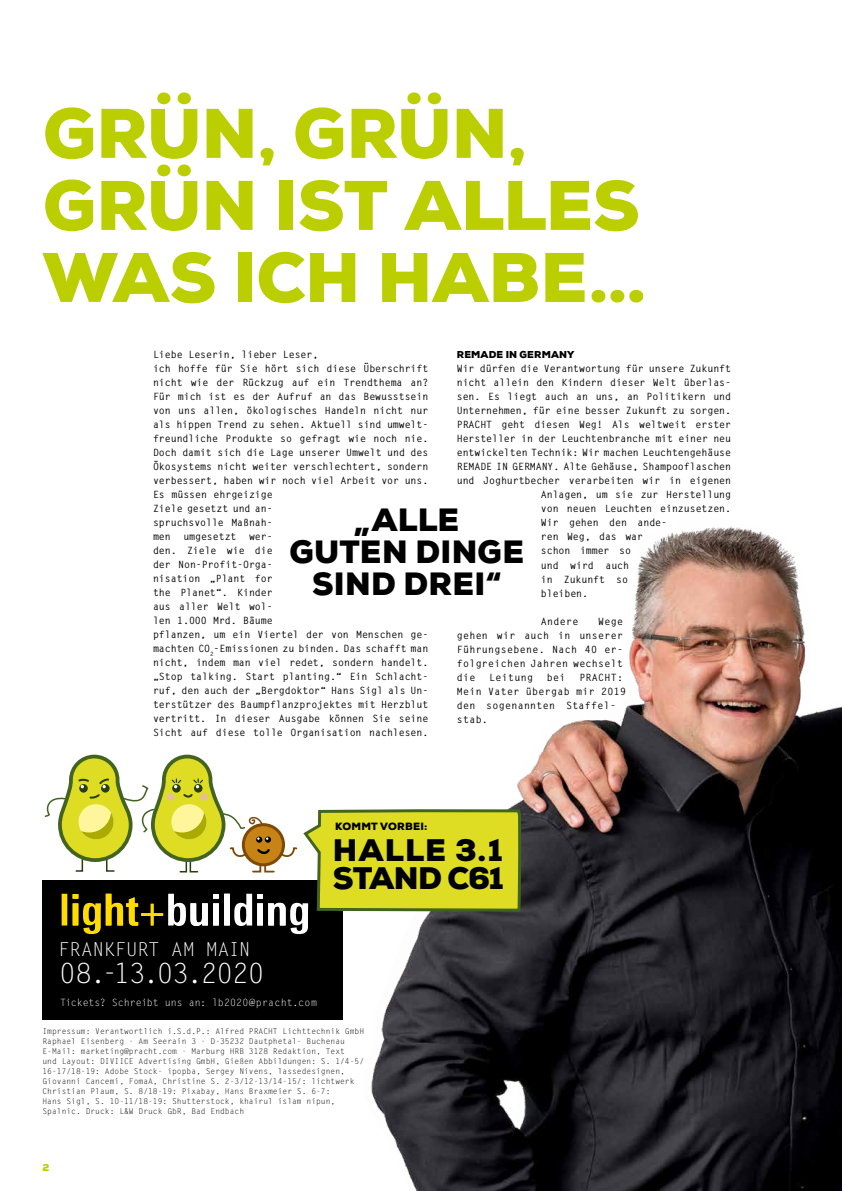
<style>
.page{position:relative;width:842px;height:1191px;background:#fff}
.page>*{position:absolute;margin:0;border:0;box-sizing:border-box;transform-origin:0 0}
.t1{font:900 70px/72px "Nexa";color:#bbcf00}
.t2{font:900 32.2px/32.2px "Nexa";letter-spacing:.01em;color:#000;text-align:center}
.t3{font:900 31.1px/28.6px "Nexa";letter-spacing:-.02em;color:#000}
.t4{font:27.8px "Letter Gothic Std";letter-spacing:-.03em;color:#fff}
.t5{font:19.2px "Letter Gothic Std";letter-spacing:-.02em;color:#fff}
.t6{font:900 10.5px "Nexa";letter-spacing:.02em;color:#000}
.t7{font:700 10px/14px "Letter Gothic Std";letter-spacing:-.01em;color:#000}
.t8{font:700 10px/14px "Letter Gothic Std";letter-spacing:.03em;color:#000}
.t9{font:10px "Letter Gothic Std";letter-spacing:.005em;color:#fff}
.t10{font:900 10px "Nexa";letter-spacing:.015em;color:#000}
.t11{font:900 10px "Nexa";color:#bbcf00}
.t12{font:8px/10px "Letter Gothic Std";color:#000}
</style>
<div class="page">
<img style="left:371px;top:526px;width:471px;height:665px">
<div style="left:43px;top:880px;width:300px;height:139px;background:#000"></div>
<svg style="left:44px;top:752px;width:479px;height:182px"></svg>
<h1 class="t1" style="left:43px;top:98px;width:605px">GRÜN, GRÜN,<br>GRÜN IST ALLES<br>WAS ICH HABE…</h1>
<p class="t7" style="left:153px;top:348px;width:277px">Liebe Leserin, lieber Leser,<br>ich hoffe für Sie hört sich diese Überschrift nicht wie der Rückzug auf ein Trendthema an?<br>Für mich ist es der Aufruf an das Bewusstsein von uns allen, ökologisches Handeln nicht nur als hippen Trend zu sehen. Aktuell sind umwelt&shy;freundliche Produkte so gefragt wie noch nie.<br>Doch damit sich die Lage unserer Umwelt und des Ökosystems nicht weiter verschlechtert, sondern verbessert, haben wir noch viel Arbeit vor uns.<br>Es müssen ehrgeizige<br>Ziele gesetzt und an-<br>spruchsvolle Maßnah-<br>men umgesetzt wer-<br>den. Ziele wie die<br>der Non-Profit-Orga-<br>nisation „Plant for<br>the Planet“. Kinder<br>aus aller Welt wol-<br>len 1.000 Mrd. Bäume<br>pflanzen, um ein Viertel der von Menschen ge&shy;machten CO<sub>2</sub>-Emissionen zu binden. Das schafft man nicht, indem man viel redet, sondern handelt. „Stop talking. Start planting.“ Ein Schlacht&shy;ruf, den auch der „Bergdoktor“ Hans Sigl als Un&shy;terstützer des Baumpflanzprojektes mit Herzblut vertritt. In dieser Ausgabe können Sie seine Sicht auf diese tolle Organisation nachlesen.</p>
<p class="t10" style="left:457px;top:348px;width:119px">REMADE IN GERMANY</p>
<p class="t7" style="left:457px;top:362px;width:276px">Wir dürfen die Verantwortung für unsere Zukunft</p>
<p class="t7" style="left:457px;top:376px;width:276px">nicht allein den Kindern dieser Welt überlas-</p>
<p class="t7" style="left:457px;top:390px;width:276px">sen. Es liegt auch an uns, an Politikern und</p>
<p class="t7" style="left:457px;top:404px;width:276px">Unternehmen, für eine besser Zukunft zu sorgen.</p>
<p class="t7" style="left:457px;top:418px;width:276px">PRACHT geht diesen Weg! Als weltweit erster</p>
<p class="t7" style="left:457px;top:432px;width:276px">Hersteller in der Leuchtenbranche mit einer neu</p>
<p class="t7" style="left:457px;top:446px;width:276px">entwickelten Technik: Wir machen Leuchtengehäuse</p>
<p class="t7" style="left:457px;top:460px;width:276px">REMADE IN GERMANY. Alte Gehäuse, Shampooflaschen</p>
<p class="t7" style="left:457px;top:474px;width:276px">und Joghurtbecher verarbeiten wir in eigenen</p>
<p class="t7" style="left:541px;top:488px;width:192px">Anlagen, um sie zur Herstellung</p>
<p class="t7" style="left:541px;top:502px;width:192px">von neuen Leuchten einzusetzen.</p>
<p class="t7" style="left:541px;top:516px;width:128px">Wir gehen den ande-</p>
<p class="t7" style="left:541px;top:530px;width:104px">ren Weg, das war</p>
<p class="t7" style="left:541px;top:544px;width:92px">schon immer so</p>
<p class="t7" style="left:541px;top:558px;width:90px">und wird auch</p>
<p class="t7" style="left:541px;top:572px;width:89px">in Zukunft so</p>
<p class="t7" style="left:541px;top:586px;width:49px">bleiben.</p>
<p class="t7" style="left:541px;top:614px;width:39px">Andere</p>
<h2 class="t2" style="left:289px;top:504px;width:236px">„ALLE<br>GUTEN DINGE<br>SIND DREI“</h2>
<p class="t7" style="left:457px;top:614px;width:168px;text-align:justify;text-indent:141px">Wege gehen wir auch in unserer Führungsebene. Nach 40 er&shy;folgreichen Jahren wechselt die</p>
<p class="t8" style="left:457px;top:670px;width:171px;text-indent:123px">PRACHT:<br>Mein Vater übergab mir 2019 den sogenannten Staffel&shy;stab.</p>
<p class="t8" style="left:489px;top:670px;width:45px">Leitung</p>
<p class="t7" style="left:547px;top:670px;width:20px">bei</p>
<p class="t6" style="left:335px;top:820px;width:94px">KOMMT VORBEI:</p>
<h3 class="t3" style="left:333px;top:835px;width:172px">HALLE 3.1<br>STAND C61</h3>
<h3 class="t5" style="left:58px;top:937px;width:194px">FRANKFURT AM MAIN</h3>
<h3 class="t4" style="left:59px;top:956px;width:207px">08.-13.03.2020</h3>
<p class="t9" style="left:60px;top:996px;width:258px">Tickets? Schreibt uns an: lb2020@pracht.com</p>
<p class="t12" style="left:43px;top:1026px;width:323px">Impressum: Verantwortlich i.S.d.P.: Alfred PRACHT Lichttechnik GmbH Raphael Eisenberg · Am Seerain 3 · D-35232 Dautphetal- Buchenau E-Mail: marketing@pracht.com · Marburg HRB 3128 Redaktion, Text<br>und Layout: DIVIICE Advertising GmbH, Gießen Abbildungen: S. 1/4-5/ 16-17/18-19: Adobe Stock- ipopba, Sergey Nivens, lassedesignen, Giovanni Cancemi, FomaA, Christine S. 2-3/12-13/14-15/: lichtwerk Christian Plaum, S. 8/18-19: Pixabay, Hans Braxmeier S. 6-7:<br>Hans Sigl, S. 10-11/18-19: Shutterstock, khairul islam nipun, Spalnic. Druck: L&amp;W Druck GbR, Bad Endbach</p>
<p class="t11" style="left:43px;top:1161px;width:8px">2</p>
</div>
